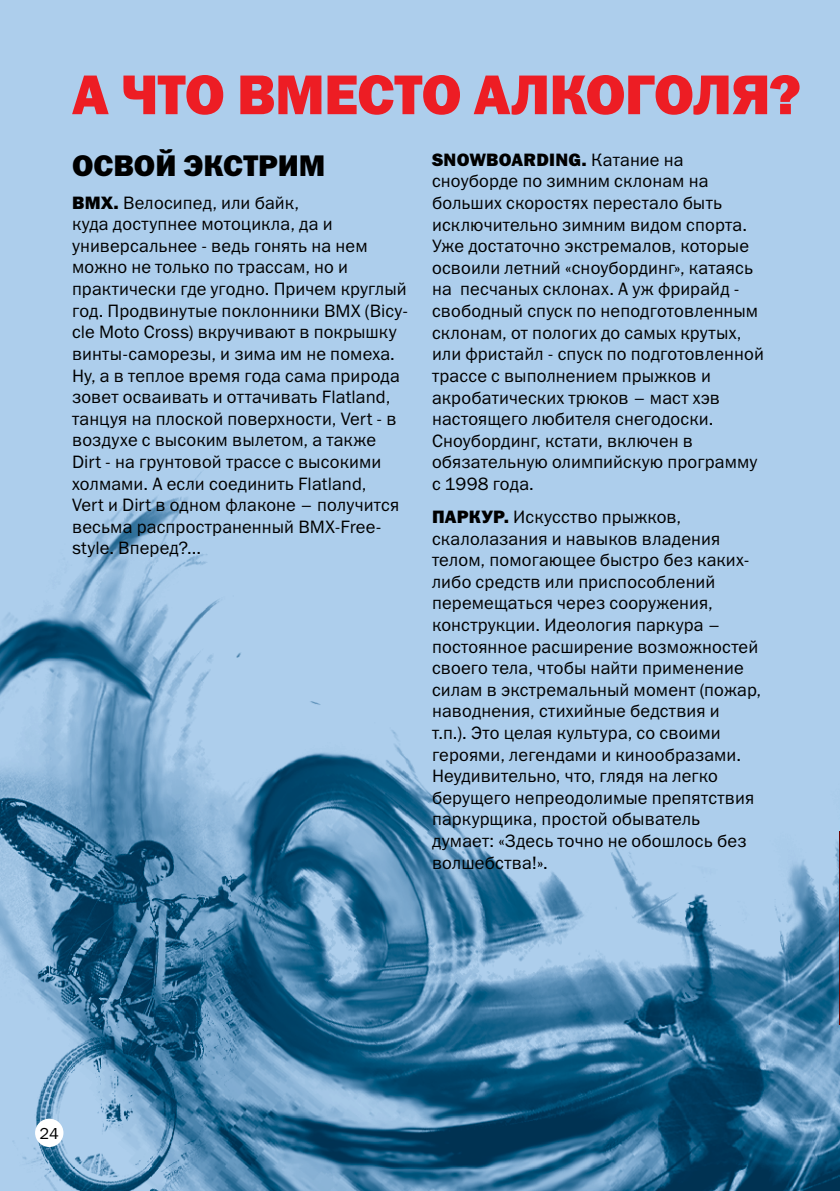
<style>
.page{position:relative;width:840px;height:1191px;background:#fff}
.page>*{position:absolute;margin:0;border:0;box-sizing:border-box;transform-origin:0 0}
.t1{font:56.2px "Franklin Gothic Heavy C";letter-spacing:-.015em;color:#ed1d24}
.t2{font:30px "Franklin Gothic Heavy C";color:#000}
.t3{font:18px/21.6px "Franklin Gothic Book C";letter-spacing:.01em;color:#000}
.t4{font:18px "Franklin Gothic Heavy C";letter-spacing:.01em;color:#000}
.t5{font:16px "Franklin Gothic Book C";color:#000}
.s1{font-family:"Franklin Gothic Heavy C"}
.s2{font-family:"Franklin Gothic Book C"}
</style>
<div class="page">
<div style="left:0;top:0;width:839px;height:1191px;background:#adceec"></div>
<img style="left:0;top:472px;width:839px;height:719px">
<hr style="left:839px;top:831px;width:1px;height:193px;background:#760100">
<div style="left:35px;top:1118px;width:28px;height:29px;background:#fff;border-radius:50%"></div>
<h1 class="t1" style="left:72px;top:63px;width:730px">А ЧТО ВМЕСТО АЛКОГОЛЯ?</h1>
<h2 class="t2" style="left:72px;top:148px;width:43px">ОСВОЙ</h2>
<h2 class="t2" style="left:183px;top:148px;width:21px">ЭКСТРИМ</h2>
<p class="t3" style="left:72px;top:191px;width:337px"><span class="s1">BMX.</span> Велосипед, или байк,<br>куда доступнее мотоцикла, да и универсальнее - ведь гонять на нем можно не только по трассам, но и практически где угодно. Причем круглый год. Продвинутые поклонники BMX (Bicy&shy;cle Мoto Сross) вкручивают в покрышку винты-саморезы, и зима им не помеха.<br>Ну, а в теплое время года сама природа зовет осваивать и оттачивать Flatland, танцуя на плоской поверхности, Vert - в воздухе с высоким вылетом, а также Dirt - на грунтовой трассе с высокими холмами. А если соединить Flatland,<br>Vert и Dirt в одном флаконе – получится весьма распространенный BMX-Free&shy;style. Вперед?...</p>
<p class="t4" style="left:432px;top:149px;width:253px">SNOWBOARDING. <span class="s2">Катание на</span></p>
<p class="t3" style="left:432px;top:170px;width:333px">сноуборде по зимним склонам на больших скоростях перестало быть исключительно зимним видом спорта.<br>Уже достаточно экстремалов, которые освоили летний «сноубординг», катаясь на песчаных склонах. А уж фрирайд - свободный спуск по неподготовленным склонам, от пологих до самых крутых, или фристайл - спуск по подготовленной трассе с выполнением прыжков и акробатических трюков – маст хэв настоящего любителя снегодоски.<br>Сноубординг, кстати, включен в обязательную олимпийскую программу с 1998 года.</p>
<p class="t4" style="left:432px;top:506px;width:26px">ПАРКУР</p>
<p class="t3" style="left:432px;top:506px;width:330px;text-indent:72px"><span class="s1">.</span> Искусство прыжков, скалолазания и навыков владения телом, помогающее быстро без каких&shy;либо средств или приспособлений перемещаться через сооружения, конструкции. Идеология паркура – постоянное расширение возможностей своего тела, чтобы найти применение силам в экстремальный момент (пожар, наводнения, стихийные бедствия и<br>т.п.). Это целая культура, со своими героями, легендами и кинообразами.<br>Неудивительно, что, глядя на легко берущего непреодолимые препятствия паркурщика, простой обыватель думает: «Здесь точно не обошлось без волшебства!».</p>
<p class="t5" style="left:40px;top:1124px;width:21px">24</p>
</div>
